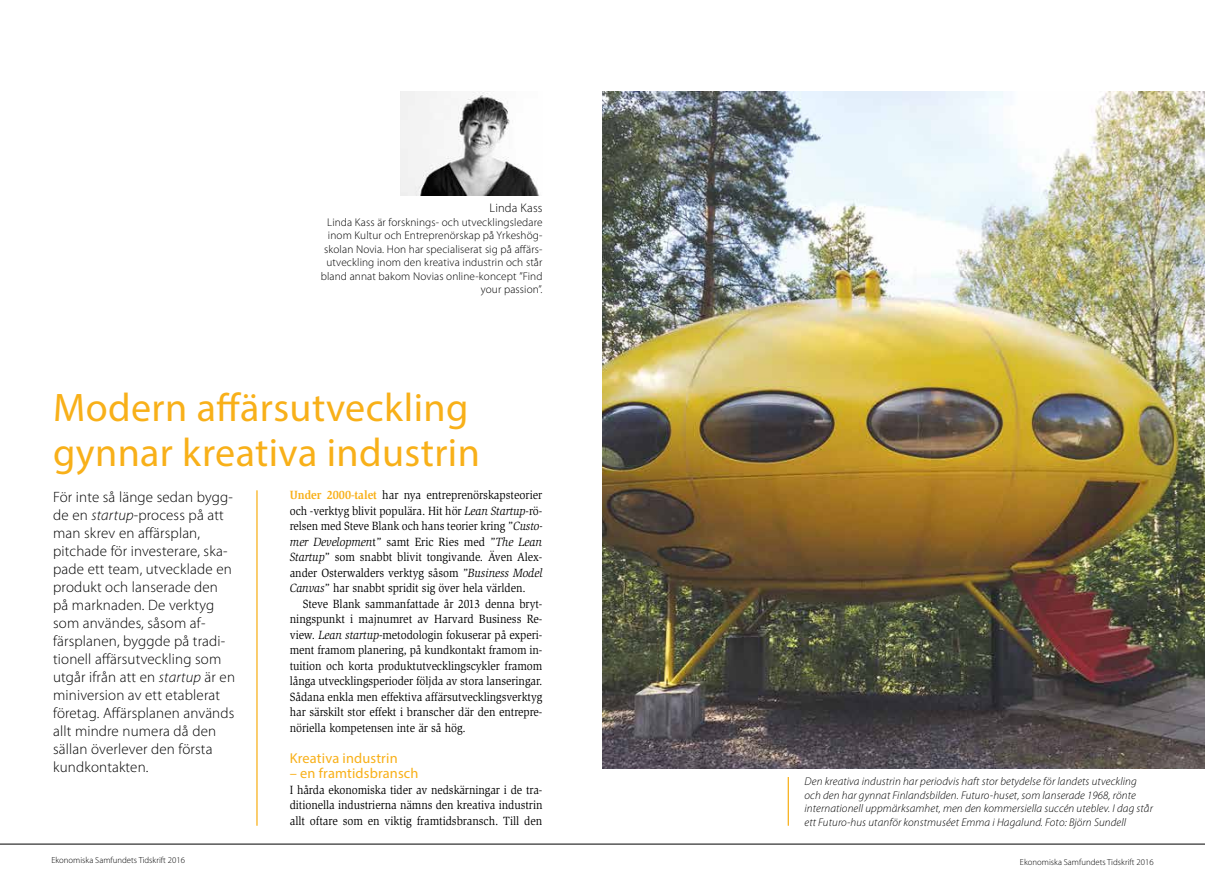
<style>
.page{position:relative;width:1205px;height:886px;background:#fff}
.page>*{position:absolute;margin:0;border:0;box-sizing:border-box;transform-origin:0 0}
.t1{font:40px/45px "Myriad Pro";letter-spacing:.01em;color:#f8b019}
.t2{font:300 15px/18px "Myriad Pro";letter-spacing:.01em;color:#000}
.t3{font:14.38px "Myriad Pro";letter-spacing:.01em;color:#f8b019}
.t4{font:300 12.5px "Myriad Pro";letter-spacing:.01em;color:#000}
.t5{font:12.25px/15.5px "Slimbach Std";letter-spacing:-.005em;color:#000;text-align:justify;scale:.91 1}
.t6{font:12.25px/15.5px "Slimbach Std";letter-spacing:-.005em;color:#000;text-align:justify;scale:.92 1}
.t7{font:italic 300 11.25px/13.5px "Myriad Pro";letter-spacing:.01em;color:#000}
.t8{font:300 11.25px/13.5px "Myriad Pro";letter-spacing:.01em;color:#000;text-align:right}
.t9{font:300 8.75px "Myriad Pro";color:#000}
.s1{font-style:italic}
.s2{font-weight:700;color:#f8b019}
</style>
<div class="page">
<hr style="left:0;top:844px;width:1205px;height:1px;background:#000">
<img style="left:602px;top:91px;width:603px;height:677px">
<hr style="left:788px;top:777px;width:1px;height:49px;background:#f8b019">
<hr style="left:256px;top:490px;width:2px;height:336px;background:#f8b019">
<img style="left:401px;top:91px;width:138px;height:104px">
<p class="t4" style="left:490px;top:201px;width:54px">Linda Kass</p>
<p class="t8" style="left:321px;top:215px;width:223px">Linda Kass är forsknings- och utvecklingsledare inom Kultur och Entreprenörskap på Yrkeshög&shy;skolan Novia. Hon har specialiserat sig på affärs&shy;utveckling inom den kreativa industrin och står bland annat bakom Novias online-koncept ”Find your passion”.</p>
<h1 class="t1" style="left:53px;top:384px;width:428px">Modern affärsutveckling gynnar kreativa industrin</h1>
<p class="t2" style="left:53px;top:487px;width:183px">För inte så länge sedan bygg&shy;de en <span class="s1">startup</span>-process på att man skrev en affärsplan, pitchade för investerare, ska&shy;pade ett team, utvecklade en produkt och lanserade den på marknaden. De verktyg som användes, såsom af&shy;färsplanen, byggde på tradi&shy;tionell affärsutveckling som utgår ifrån att en <span class="s1">startup</span> är en miniversion av ett etablerat företag. Affärsplanen används allt mindre numera då den sällan överlever den första kundkontakten.</p>
<p class="t6" style="left:290px;top:487px;width:276px"><span class="s2">Under 2000-talet</span> har nya entreprenörskapsteorier och -verktyg blivit populära. Hit hör <span class="s1">Lean Startup</span>-rö&shy;relsen med Steve Blank och hans teorier kring ”<span class="s1">Custo&shy;mer Developmen</span>t” samt Eric Ries med ”<span class="s1">The Lean Startup</span>” som snabbt blivit tongivande. Även Alex&shy;ander Osterwalders verktyg såsom ”<span class="s1">Business Model Canvas</span>” har snabbt spridit sig över hela världen.</p>
<p class="t5" style="left:290px;top:596px;width:279px;text-indent:13px">Steve Blank sammanfattade år 2013 denna bryt&shy;ningspunkt i majnumret av Harvard Business Re&shy;view. <span class="s1">Lean startup</span>-metodologin fokuserar på experi&shy;ment framom planering, på kundkontakt framom in&shy;tuition och korta produktutvecklingscykler framom långa utvecklingsperioder följda av stora lanseringar.<br>Sådana enkla men effektiva affärsutvecklingsverktyg har särskilt stor effekt i branscher där den entrepre&shy;nöriella kompetensen inte är så hög.</p>
<p class="t3" style="left:290px;top:749px;width:109px">Kreativa industrin</p>
<p class="t3" style="left:290px;top:764px;width:130px">– en framtidsbransch</p>
<p class="t5" style="left:290px;top:782px;width:279px">I hårda ekonomiska tider av nedskärningar i de tra&shy;ditionella industrierna nämns den kreativa industrin allt oftare som en viktig framtidsbransch. Till den</p>
<p class="t7" style="left:804px;top:775px;width:350px">Den kreativa industrin har periodvis haft stor betydelse för landets utveckling och den har gynnat Finlandsbilden. Futuro-huset, som lanserade 1968, rönte internationell uppmärksamhet, men den kommersiella succén uteblev. I dag står ett Futuro-hus utanför konstmuséet Emma i Hagalund. Foto: Björn Sundell</p>
<p class="t9" style="left:51px;top:855px;width:135px">Ekonomiska Samfundets Tidskrift 2016</p>
<p class="t9" style="left:1020px;top:857px;width:135px">Ekonomiska Samfundets Tidskrift 2016</p>
</div>
